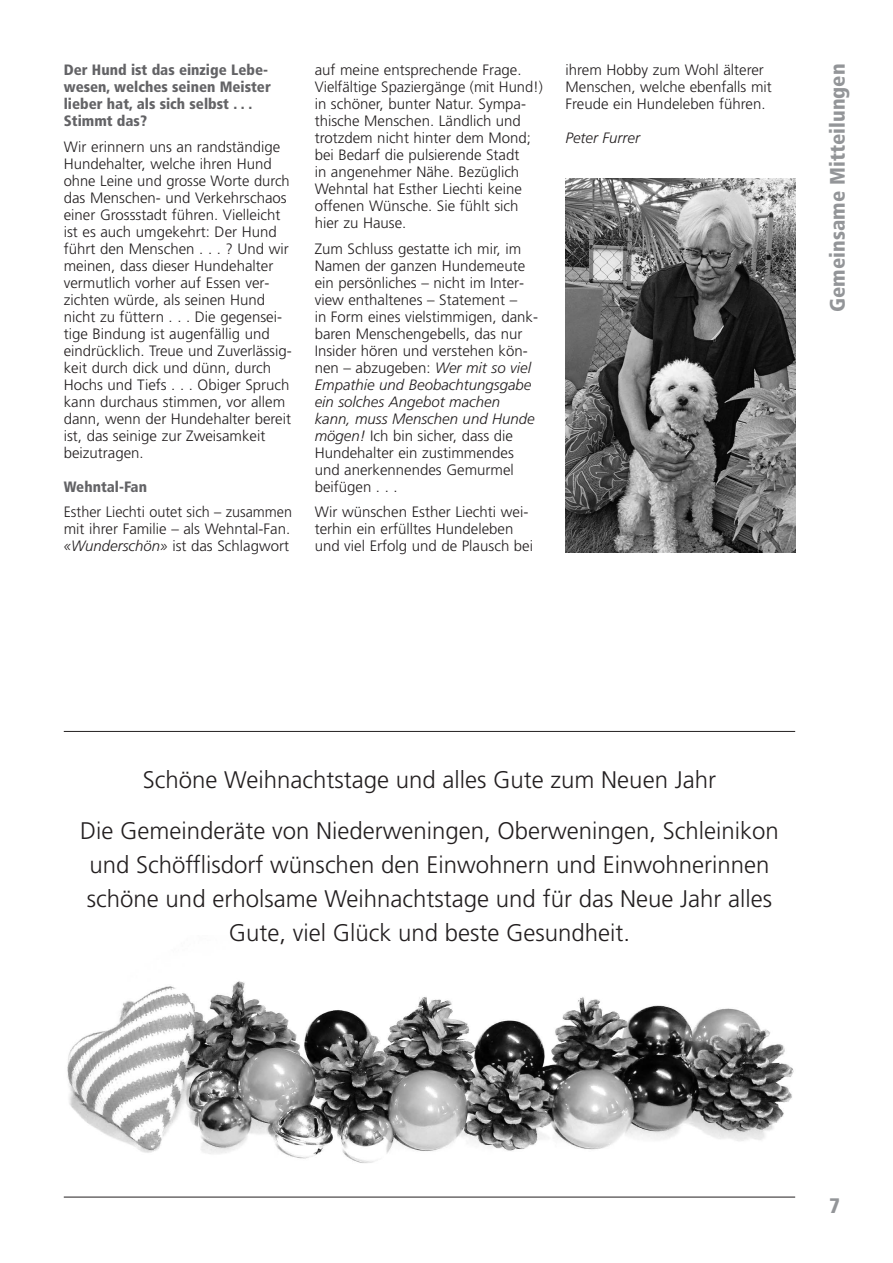
<style>
.page{position:relative;width:893px;height:1263px;background:#fff}
.page>*{position:absolute;margin:0;border:0;box-sizing:border-box;transform-origin:0 0}
.t1{font:300 24px/34px "Frutiger";color:#231f20;text-align:center}
.t2{font:900 condensed 21px "Frutiger";color:#939598}
.t3{font:300 15px/17px "Frutiger";color:#231f20}
.t4{font:900 condensed 15px/17px "Frutiger";color:#636366}
.t5{font:300 15px/17px "Frutiger";color:#231f20;scale:.96 1}
.t6{font:italic 300 15px "Frutiger";color:#231f20}
.s1{font-style:italic}
</style>
<div class="page">
<img style="left:566px;top:179px;width:229px;height:374px">
<img style="left:67px;top:981px;width:727px;height:182px">
<hr style="left:64px;top:731px;width:731px;height:1px;background:#231f20">
<hr style="left:64px;top:1197px;width:731px;height:1px;background:#231f20">
<p class="t4" style="left:64px;top:63px;width:209px">Der Hund ist das einzige Lebe - wesen, welches seinen Meister lieber hat, als sich selbst . . .<br>Stimmt das?</p>
<p class="t3" style="left:64px;top:139px;width:229px">Wir erinnern uns an randständige<br>Hundehalter, welche ihren Hund ohne Leine und grosse Worte durch das Menschen- und Verkehrschaos einer Grossstadt führen. Vielleicht ist es auch umgekehrt: Der Hund führt den Menschen . . . ? Und wir meinen, dass dieser Hundehalter vermutlich vorher auf Essen ver&shy;zichten würde, als seinen Hund nicht zu füttern . . . Die gegensei - tige Bindung ist augenfällig und eindrücklich. Treue und Zuverlässig - keit durch dick und dünn, durch<br>Hochs und Tiefs . . . Obiger Spruch kann durchaus stimmen, vor allem dann, wenn der Hundehalter bereit ist, das seinige zur Zweisamkeit beizutragen.</p>
<p class="t4" style="left:64px;top:479px;width:85px">Wehntal-Fan</p>
<p class="t5" style="left:64px;top:505px;width:239px">Esther Liechti outet sich – zusammen mit ihrer Familie – als Wehntal-Fan. <span class="s1">«Wunderschön»</span> ist das Schlagwort</p>
<p class="t3" style="left:315px;top:63px;width:230px">auf meine entsprechende Frage.<br>Vielfältige Spaziergänge (mit Hund!) in schöner, bunter Natur. Sympa - thische Menschen. Ländlich und trotzdem nicht hinter dem Mond; bei Bedarf die pulsierende Stadt<br>in angenehmer Nähe. Bezüglich<br>Wehntal hat Esther Liechti keine offenen Wünsche. Sie fühlt sich hier zu Hause.</p>
<p class="t3" style="left:315px;top:241px;width:225px">Zum Schluss gestatte ich mir, im<br>Namen der ganzen Hundemeute ein persönliches – nicht im Inter - view enthaltenes – Statement –<br>in Form eines vielstimmigen, dank - baren Menschengebells, das nur<br>Insider hören und verstehen kön&shy;nen – abzugeben: <span class="s1">Wer mit so viel<br>Empathie und Beobachtungsgabe ein solches Angebot machen kann, muss Menschen und Hunde mögen!</span> Ich bin sicher, dass die<br>Hundehalter ein zustimmendes und anerkennendes Gemurmel beifügen . . .</p>
<p class="t3" style="left:315px;top:505px;width:220px">Wir wünschen Esther Liechti wei&shy;terhin ein erfülltes Hundeleben und viel Erfolg und de Plausch bei</p>
<p class="t3" style="left:566px;top:63px;width:208px">ihrem Hobby zum Wohl älterer<br>Menschen, welche ebenfalls mit<br>Freude ein Hundeleben führen.</p>
<p class="t6" style="left:566px;top:132px;width:76px">Peter Furrer</p>
<p class="t2" style="left:829px;top:312px;width:249px;rotate:-90deg">Gemeinsame Mitteilungen</p>
<p class="t1" style="left:143px;top:764px;width:575px">Schöne Weihnachtstage und alles Gute zum Neuen Jahr</p>
<p class="t1" style="left:80px;top:815px;width:700px">Die Gemeinderäte von Niederweningen, Oberweningen, Schleinikon und Schöfflisdorf wünschen den Einwohnern und Einwohnerinnen schöne und erholsame Weihnachtstage und für das Neue Jahr alles Gute, viel Glück und beste Gesundheit.</p>
<p class="t2" style="left:829px;top:1197px;width:12px">7</p>
</div>
